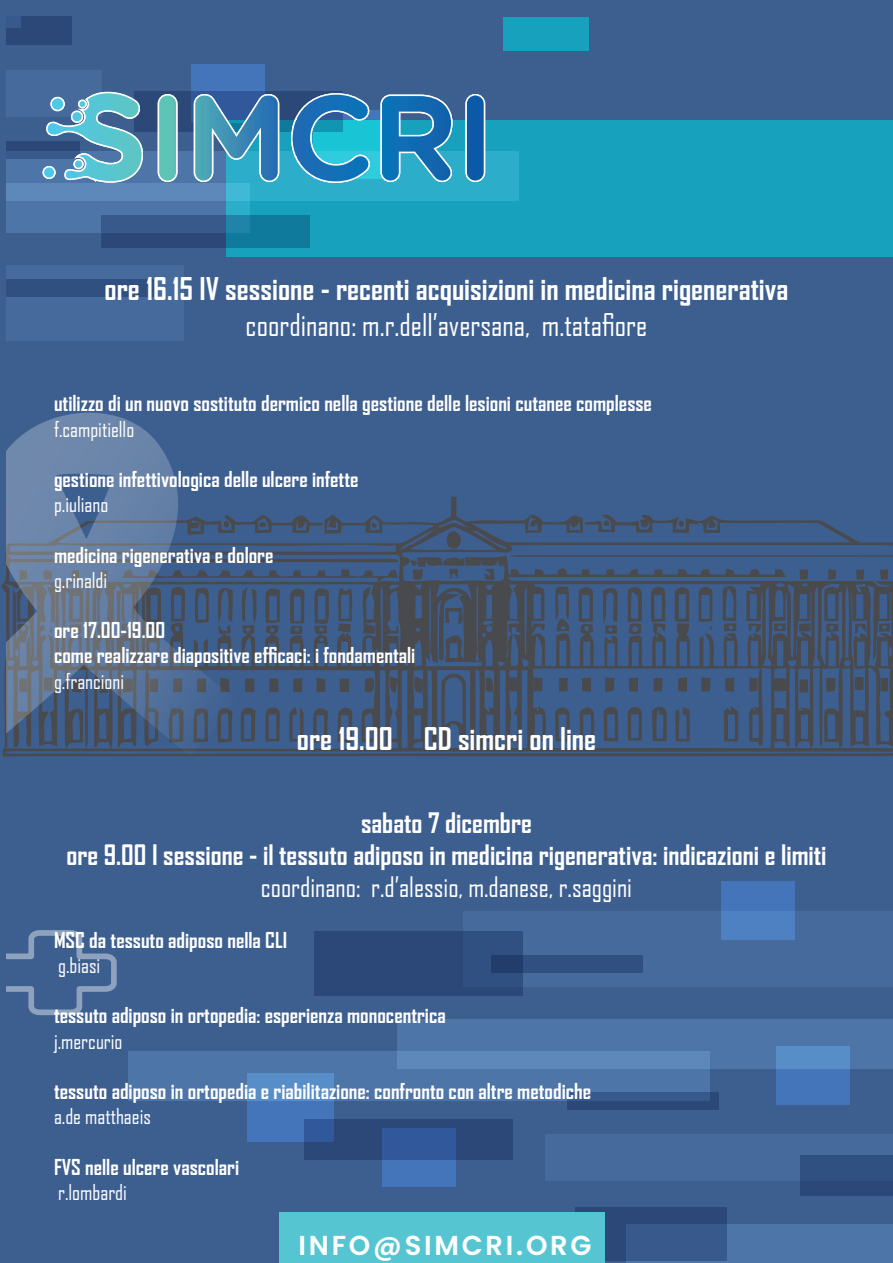
<style>
.page{position:relative;width:893px;height:1263px;background:#3d5f90}
.page>*{position:absolute;margin:0;border:0;box-sizing:border-box;transform-origin:0 0}
.t1{font:700 164.1px "Bebas Neue";color:#fff;scale:1.26 1}
.t2{font:700 30px "Agency FB";color:#fff}
.t3{font:30px "Agency FB";color:#fff}
.t4{font:600 27.45px "Poppins";letter-spacing:.1em;color:#fff}
.t5{font:700 27px "Agency FB";color:#fff}
.t6{font:27px "Agency FB";color:#fff}
.Stile_di_paragrafo_2{font:700 21px/25.2px "Agency FB";color:#fff}
.t7{font:21px "Agency FB";color:#fff}
.s1{font-weight:400}
</style>
<div class="page">
<svg style="left:1px;top:496px;width:891px;height:260px"></svg>
<svg style="left:602px;top:519px;width:9px;height:9px"></svg>
<svg style="left:677px;top:518px;width:9px;height:11px"></svg>
<svg style="left:259px;top:521px;width:7px;height:7px"></svg>
<svg style="left:369px;top:523px;width:8px;height:7px"></svg>
<svg style="left:445px;top:528px;width:18px;height:22px"></svg>
<svg style="left:410px;top:556px;width:55px;height:24px"></svg>
<svg style="left:484px;top:569px;width:11px;height:11px"></svg>
<svg style="left:799px;top:569px;width:9px;height:11px"></svg>
<svg style="left:828px;top:569px;width:8px;height:11px"></svg>
<svg style="left:856px;top:569px;width:8px;height:11px"></svg>
<svg style="left:880px;top:569px;width:8px;height:11px"></svg>
<svg style="left:265px;top:587px;width:15px;height:36px"></svg>
<svg style="left:314px;top:586px;width:16px;height:39px"></svg>
<svg style="left:578px;top:585px;width:15px;height:37px"></svg>
<svg style="left:674px;top:586px;width:15px;height:36px"></svg>
<svg style="left:241px;top:586px;width:17px;height:38px"></svg>
<svg style="left:445px;top:607px;width:21px;height:17px"></svg>
<svg style="left:555px;top:585px;width:15px;height:46px"></svg>
<svg style="left:337px;top:588px;width:16px;height:44px"></svg>
<svg style="left:627px;top:586px;width:15px;height:49px"></svg>
<svg style="left:651px;top:585px;width:16px;height:50px"></svg>
<svg style="left:722px;top:584px;width:14px;height:47px"></svg>
<svg style="left:748px;top:624px;width:13px;height:9px"></svg>
<svg style="left:774px;top:623px;width:12px;height:8px"></svg>
<svg style="left:799px;top:623px;width:11px;height:8px"></svg>
<svg style="left:826px;top:624px;width:13px;height:9px"></svg>
<svg style="left:855px;top:624px;width:11px;height:10px"></svg>
<svg style="left:879px;top:623px;width:11px;height:9px"></svg>
<svg style="left:289px;top:587px;width:15px;height:47px"></svg>
<svg style="left:602px;top:585px;width:16px;height:49px"></svg>
<svg style="left:698px;top:585px;width:15px;height:45px"></svg>
<div style="left:245px;top:678px;width:9px;height:14px;background:#494a4d"></div>
<svg style="left:269px;top:678px;width:10px;height:14px"></svg>
<svg style="left:293px;top:678px;width:9px;height:14px"></svg>
<svg style="left:316px;top:678px;width:10px;height:14px"></svg>
<div style="left:340px;top:678px;width:9px;height:14px;background:#494a4d"></div>
<svg style="left:365px;top:677px;width:10px;height:15px"></svg>
<svg style="left:559px;top:678px;width:9px;height:13px"></svg>
<svg style="left:582px;top:677px;width:9px;height:15px"></svg>
<svg style="left:605px;top:678px;width:9px;height:14px"></svg>
<svg style="left:629px;top:677px;width:9px;height:15px"></svg>
<div style="left:654px;top:678px;width:8px;height:13px;background:#494a4d"></div>
<svg style="left:678px;top:677px;width:9px;height:15px"></svg>
<svg style="left:701px;top:677px;width:9px;height:15px"></svg>
<svg style="left:725px;top:678px;width:9px;height:14px"></svg>
<svg style="left:826px;top:678px;width:9px;height:14px"></svg>
<div style="left:855px;top:677px;width:8px;height:13px;background:#494a4d"></div>
<svg style="left:486px;top:674px;width:8px;height:18px"></svg>
<svg style="left:534px;top:678px;width:8px;height:13px"></svg>
<svg style="left:749px;top:678px;width:8px;height:13px"></svg>
<div style="left:799px;top:679px;width:9px;height:13px;background:#494a4d"></div>
<div style="left:880px;top:678px;width:8px;height:13px;background:#494a4d"></div>
<svg style="left:240px;top:706px;width:16px;height:36px"></svg>
<svg style="left:265px;top:706px;width:15px;height:35px"></svg>
<svg style="left:312px;top:706px;width:16px;height:37px"></svg>
<svg style="left:337px;top:705px;width:15px;height:37px"></svg>
<svg style="left:555px;top:706px;width:15px;height:35px"></svg>
<svg style="left:580px;top:707px;width:15px;height:35px"></svg>
<svg style="left:604px;top:704px;width:15px;height:37px"></svg>
<svg style="left:627px;top:705px;width:15px;height:36px"></svg>
<svg style="left:652px;top:705px;width:15px;height:36px"></svg>
<svg style="left:289px;top:707px;width:15px;height:34px"></svg>
<svg style="left:675px;top:707px;width:15px;height:34px"></svg>
<svg style="left:724px;top:706px;width:15px;height:35px"></svg>
<div style="left:226px;top:121px;width:667px;height:136px;background:#17a1bc"></div>
<div style="left:128px;top:1051px;width:582px;height:50px;background:#4e75a7"></div>
<div style="left:397px;top:1019px;width:496px;height:49px;background:linear-gradient(to bottom,#4a70a2,#5b84b5)"></div>
<div style="left:627px;top:1224px;width:266px;height:39px;background:#4e75a7"></div>
<div style="left:463px;top:911px;width:430px;height:76px;background:#466a9c"></div>
<div style="left:546px;top:1134px;width:347px;height:47px;background:#466a9c"></div>
<div style="left:248px;top:1073px;width:86px;height:69px;background:linear-gradient(to bottom,#5a92ca,#3d6ab3)"></div>
<div style="left:776px;top:1047px;width:73px;height:58px;background:linear-gradient(to bottom,#5890c9,#3e6cb4)"></div>
<div style="left:721px;top:882px;width:73px;height:58px;background:#497abd"></div>
<div style="left:382px;top:1129px;width:73px;height:58px;background:#4474b9"></div>
<svg style="left:575px;top:1207px;width:152px;height:53px;background:#315182"></svg>
<div style="left:491px;top:955px;width:152px;height:18px;background:#315082"></div>
<div style="left:567px;top:1092px;width:151px;height:18px;background:linear-gradient(to right,#315182,#304f80)"></div>
<div style="left:314px;top:932px;width:209px;height:64px;background:#2b4878"></div>
<svg style="left:305px;top:1119px;width:208px;height:41px;background:#2c4d84"></svg>
<div style="left:801px;top:1155px;width:92px;height:41px;background:#315082"></div>
<svg style="left:6px;top:151px;width:513px;height:50px;background:#33a1c2"></svg>
<svg style="left:6px;top:183px;width:244px;height:50px;background:#5281b1"></svg>
<div style="left:6px;top:265px;width:178px;height:76px;background:#466a9c"></div>
<div style="left:6px;top:71px;width:95px;height:46px;background:#466a9c"></div>
<svg style="left:371px;top:110px;width:9px;height:69px"></svg>
<div style="left:192px;top:65px;width:73px;height:58px;background:#4474b9"></div>
<svg style="left:6px;top:17px;width:66px;height:28px;background:#2c4979"></svg>
<div style="left:6px;top:279px;width:150px;height:18px;background:#315082"></div>
<svg style="left:6px;top:141px;width:37px;height:18px"></svg>
<svg style="left:101px;top:215px;width:209px;height:33px"></svg>
<svg style="left:144px;top:91px;width:198px;height:41px;background:#294d7e"></svg>
<div style="left:279px;top:1212px;width:326px;height:51px;background:#55c6d1"></div>
<svg style="left:6px;top:930px;width:111px;height:85px"></svg>
<div style="left:503px;top:17px;width:85px;height:34px;background:#17a1bc"></div>
<svg style="left:6px;top:413px;width:233px;height:343px"></svg>
<svg style="left:290px;top:92px;width:81px;height:92px;background:#3196c0"></svg>
<svg style="left:157px;top:93px;width:21px;height:90px;background:#76c3bf"></svg>
<svg style="left:193px;top:93px;width:87px;height:90px;background:#4b92b9"></svg>
<svg style="left:380px;top:94px;width:73px;height:89px;background:#328abd"></svg>
<svg style="left:465px;top:94px;width:21px;height:89px;background:#3a7bb7"></svg>
<svg style="left:43px;top:91px;width:101px;height:93px"></svg>
<hr style="left:892px;top:0;width:1px;height:1263px;background:#3d5f90">
<p class="t2" style="left:105px;top:270px;width:685px">ore 16.15 IV sessione - recenti acquisizioni in medicina rigenerativa</p>
<p class="t3" style="left:246px;top:306px;width:403px">coordinano: m.r.dell’aversana, m.tatafiore</p>
<p class="Stile_di_paragrafo_2" style="left:54px;top:390px;width:599px">utilizzo di un nuovo sostituto dermico nella gestione delle lesioni cutanee complesse</p>
<p class="t7" style="left:54px;top:416px;width:82px">f.campitiello</p>
<p class="Stile_di_paragrafo_2" style="left:54px;top:466px;width:306px">gestione infettivologica delle ulcere infette</p>
<p class="t7" style="left:54px;top:491px;width:56px">p.iuliano</p>
<p class="Stile_di_paragrafo_2" style="left:54px;top:542px;width:221px">medicina rigenerativa e dolore</p>
<p class="t7" style="left:54px;top:567px;width:55px">g.rinaldi</p>
<p class="Stile_di_paragrafo_2" style="left:54px;top:617px;width:113px">ore 17.00-19.00</p>
<p class="Stile_di_paragrafo_2" style="left:54px;top:642px;width:363px">come realizzare diapositive efficaci: i fondamentali</p>
<p class="t7" style="left:54px;top:668px;width:72px">g.francioni</p>
<p class="t2" style="left:297px;top:720px;width:301px">ore 19.00 CD simcri on line</p>
<h1 class="t1" style="left:23px;top:359px;width:661px">THE DATE</h1>
<p class="t5" style="left:361px;top:806px;width:172px">sabato 7 dicembre</p>
<p class="t5" style="left:66px;top:838px;width:762px">ore 9.00 I sessione - il tessuto adiposo in medicina rigenerativa: indicazioni e limiti</p>
<p class="t6" style="left:261px;top:871px;width:373px">coordinano: r.d’alessio, m.danese, r.saggini</p>
<p class="Stile_di_paragrafo_2" style="left:54px;top:927px;width:235px">MSC da tessuto adiposo nella CLI</p>
<p class="t7" style="left:58px;top:952px;width:44px">g.biasi</p>
<p class="Stile_di_paragrafo_2" style="left:54px;top:1002px;width:393px">tessuto adiposo in ortopedia: esperienza monocentrica</p>
<p class="t7" style="left:54px;top:1028px;width:70px">j.mercurio</p>
<p class="Stile_di_paragrafo_2" style="left:54px;top:1078px;width:539px">tessuto adiposo in ortopedia e riabilitazione: confronto con altre metodiche <span class="s1">a.de matthaeis</span></p>
<p class="Stile_di_paragrafo_2" style="left:54px;top:1154px;width:187px">FVS nelle ulcere vascolari</p>
<p class="t7" style="left:58px;top:1179px;width:70px">r.lombardi</p>
<h3 class="t4" style="left:299px;top:1229px;width:294px">INFO@SIMCRI.ORG</h3>
</div>
